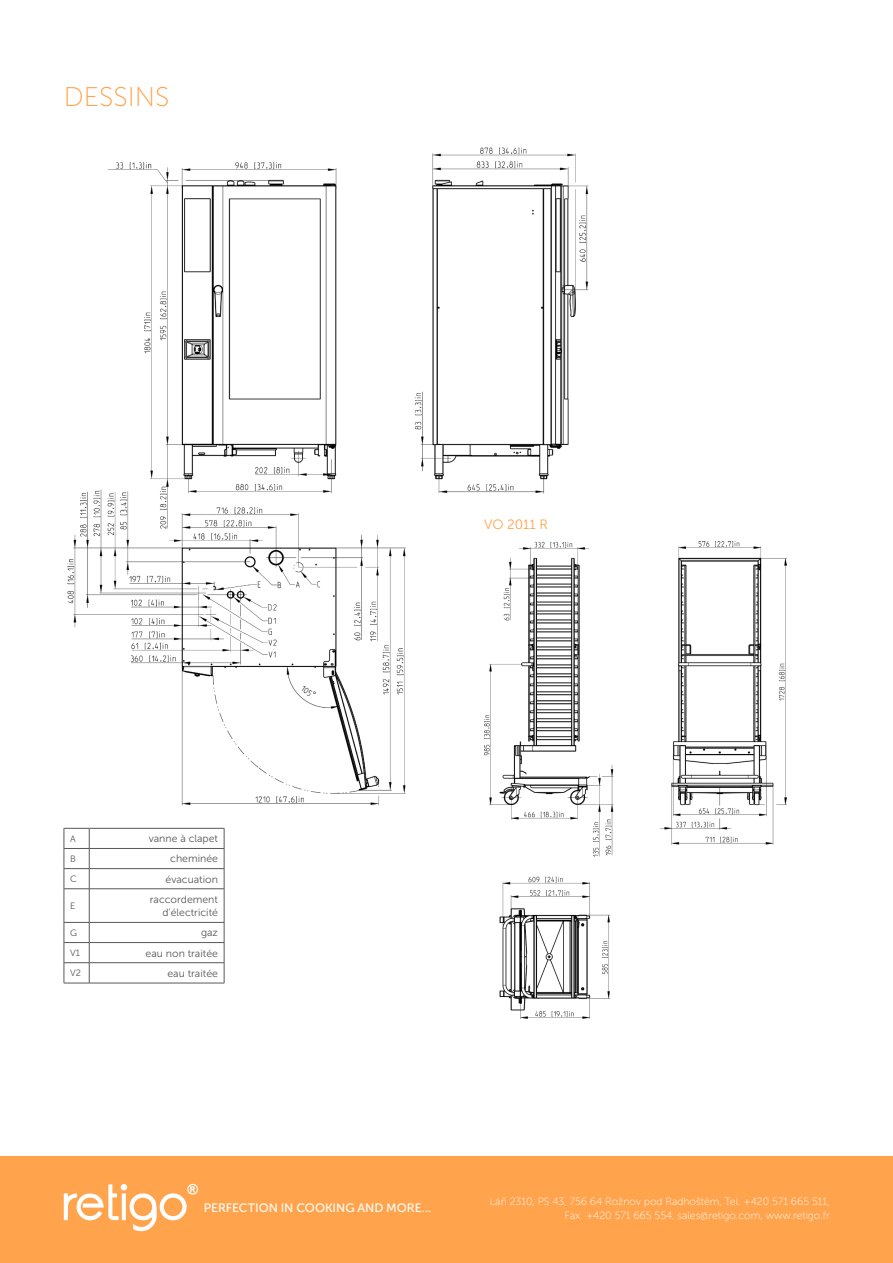
<style>
.page{position:relative;width:893px;height:1263px;background:#fff}
.page>*{position:absolute;margin:0;border:0;box-sizing:border-box;transform-origin:0 0}
.t1{font:27px "Museo Sans 100";color:#ffa34c}
.t2{font:13.5px "Museo Sans 300";color:#ffa34c}
.t3{font:12.15px "Museo Sans 500";color:#fff}
.t4{font:10.5px/13.5px "Museo Sans 100";color:#fff;text-align:right}
.Text{font:10.5px/13.5px "Museo Sans 300";color:#57585a;text-align:right}
.Text-2{font:9.15px "Museo Sans 300";color:#57585a}
</style>
<div class="page">
<div style="left:0;top:1157px;width:893px;height:106px;background:#ffa34c"></div>
<svg style="left:64px;top:1184px;width:134px;height:48px"></svg>
<hr style="left:89px;top:828px;width:135px;height:1px;background:#57585a">
<hr style="left:89px;top:848px;width:135px;height:1px;background:#57585a">
<hr style="left:89px;top:868px;width:135px;height:1px;background:#57585a">
<svg style="left:224px;top:828px;width:1px;height:61px"></svg>
<svg style="left:64px;top:828px;width:26px;height:61px"></svg>
<hr style="left:64px;top:889px;width:1px;height:33px;background:#57585a">
<hr style="left:89px;top:888px;width:135px;height:1px;background:#57585a">
<hr style="left:89px;top:889px;width:1px;height:33px;background:#57585a">
<hr style="left:224px;top:889px;width:1px;height:33px;background:#57585a">
<hr style="left:89px;top:922px;width:135px;height:1px;background:#57585a">
<hr style="left:89px;top:942px;width:135px;height:1px;background:#57585a">
<hr style="left:89px;top:962px;width:135px;height:1px;background:#57585a">
<svg style="left:224px;top:922px;width:1px;height:61px"></svg>
<svg style="left:64px;top:922px;width:26px;height:62px"></svg>
<hr style="left:89px;top:983px;width:135px;height:1px;background:#57585a">
<img style="left:67px;top:147px;width:522px;height:659px">
<img style="left:484px;top:542px;width:302px;height:476px">
<h2 class="t1" style="left:64px;top:82px;width:107px">DESSINS</h2>
<p class="Text-2" style="left:70px;top:834px;width:7px">A</p>
<p class="Text" style="left:149px;top:832px;width:71px">vanne à clapet</p>
<p class="Text-2" style="left:70px;top:854px;width:7px">B</p>
<p class="Text" style="left:170px;top:852px;width:49px">cheminée</p>
<p class="Text-2" style="left:70px;top:874px;width:8px">C</p>
<p class="Text" style="left:166px;top:872px;width:54px">évacuation</p>
<p class="Text-2" style="left:70px;top:901px;width:7px">E</p>
<p class="Text" style="left:150px;top:892px;width:70px">raccordement d’électricité</p>
<p class="Text-2" style="left:70px;top:928px;width:8px">G</p>
<p class="Text" style="left:201px;top:926px;width:18px">gaz</p>
<p class="Text-2" style="left:70px;top:948px;width:11px">V1</p>
<p class="Text" style="left:146px;top:946px;width:74px">eau non traitée</p>
<p class="Text-2" style="left:70px;top:968px;width:12px">V2</p>
<p class="Text" style="left:167px;top:966px;width:52px">eau traitée</p>
<h3 class="t2" style="left:484px;top:517px;width:65px">VO 2011 R</h3>
<p class="t3" style="left:204px;top:1201px;width:229px">PERFECTION IN COOKING AND MORE...</p>
<p class="t4" style="left:490px;top:1195px;width:341px">Láň 2310, PS 43, 756 64 Rožnov pod Radhoštěm, Tel. +420 571 665 511,<br>Fax: +420 571 665 554, sales@retigo.com, www.retigo.fr</p>
</div>
